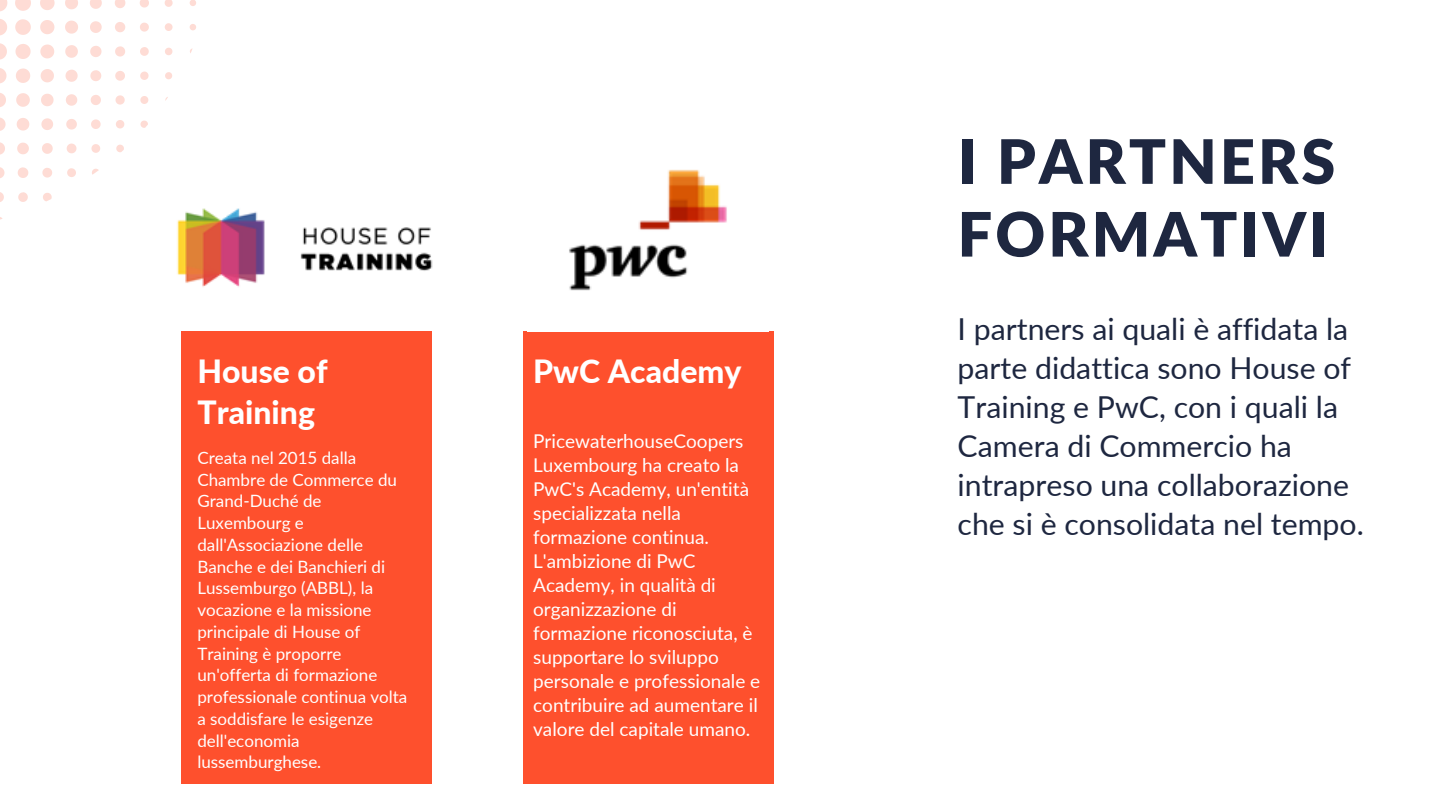
<style>
.page{position:relative;width:1440px;height:810px;background:#fff}
.page>*{position:absolute;margin:0;border:0;box-sizing:border-box;transform-origin:0 0}
.t1{font:900 61.2px/72.8px "Lato";letter-spacing:.05em;color:#1e2740}
.t2{font:800 32px/41.2px "Lato";color:#fff}
.t3{font:30.2px/39px "Lato";color:#1e2740}
.t4{font:19px/24px "Lato";color:#fff}
.t5{font:17px/21.8px "Lato";color:#fff}
</style>
<div class="page">
<div style="left:523px;top:332px;width:250px;height:451px;background:#fe502d"></div>
<svg style="left:0;top:0;width:196px;height:220px"></svg>
<div style="left:181px;top:332px;width:250px;height:451px;background:#fe502d"></div>
<img style="left:160px;top:193px;width:273px;height:94px">
<img style="left:569px;top:169px;width:158px;height:122px">
<h4 class="t2" style="left:197px;top:350px;width:132px">House of<br>Training</h4>
<h1 class="t5" style="left:197px;top:446px;width:212px">Creata nel 2015 dalla<br>Chambre de Commerce du<br>Grand-Duché de<br>Luxembourg e dall'Associazione delle<br>Banche e dei Banchieri di<br>Lussemburgo (ABBL), la vocazione e la missione principale di House of<br>Training è proporre un'offerta di formazione professionale continua volta a soddisfare le esigenze dell'economia lussemburghese.</h1>
<p class="t2" style="left:533px;top:350px;width:210px">PwC Academy</p>
<p class="t4" style="left:533px;top:429px;width:229px">PricewaterhouseCoopers<br>Luxembourg ha creato la<br>PwC's Academy, un'entità specializzata nella formazione continua.<br>L'ambizione di PwC<br>Academy, in qualità di organizzazione di formazione riconosciuta, è supportare lo sviluppo personale e professionale e contribuire ad aumentare il valore del capitale umano.</p>
<p class="t1" style="left:958px;top:124px;width:379px">I PARTNERS<br>FORMATIVI</p>
<p class="t3" style="left:958px;top:309px;width:408px">I partners ai quali è affidata la parte didattica sono House of<br>Training e PwC, con i quali la<br>Camera di Commercio ha intrapreso una collaborazione che si è consolidata nel tempo.</p>
</div>
